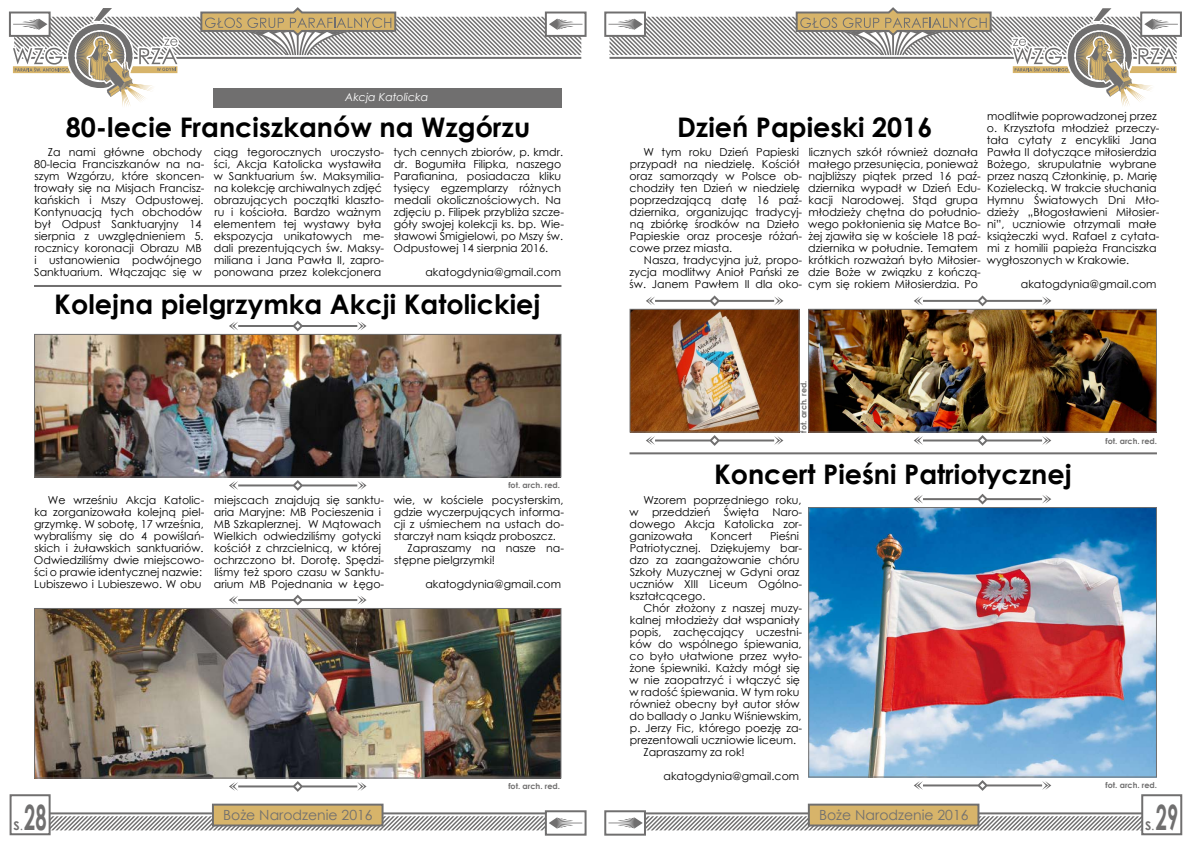
<style>
.page{position:relative;width:1191px;height:842px;background:#fff}
.page>*{position:absolute;margin:0;border:0;box-sizing:border-box;transform-origin:0 0}
.t1{font:700 35px "Century Gothic";color:#706f6f;scale:.57 1}
.t2{font:700 27px "Century Gothic";color:#000}
.t3{font:14px "Century Gothic";color:#706f6f}
.t4{font:700 12px "Century Gothic";color:#706f6f}
.t5{font:11px/12px "Century Gothic";color:#000}
.t6{font:italic 11px "Century Gothic";color:#fff}
.t7{font:700 8px "Century Gothic";color:#706f6f}
.s1{font-weight:400}
</style>
<div class="page">
<svg style="left:1179px;top:12px;width:2px;height:25px"></svg>
<div style="left:604px;top:12px;width:42px;height:25px;background:#fff;border:2px solid #706f6f"></div>
<svg style="left:608px;top:7px;width:571px;height:99px"></svg>
<div style="left:1141px;top:794px;width:41px;height:41px;background:#fff;border:2px solid #706f6f"></div>
<div style="left:604px;top:810px;width:42px;height:26px;background:#fff;border:2px solid #706f6f"></div>
<svg style="left:608px;top:811px;width:536px;height:19px"></svg>
<div style="left:9px;top:12px;width:42px;height:25px;background:#706f6f;border:2px solid #706f6f"></div>
<div style="left:545px;top:12px;width:41px;height:25px;background:#fff;border:2px solid #706f6f"></div>
<svg style="left:11px;top:7px;width:571px;height:101px"></svg>
<div style="left:10px;top:794px;width:41px;height:41px;background:#fff;border:2px solid #706f6f"></div>
<div style="left:545px;top:810px;width:41px;height:26px;background:#fff;border:2px solid #706f6f"></div>
<svg style="left:48px;top:811px;width:534px;height:19px"></svg>
<div style="left:809px;top:805px;width:169px;height:20px;background:#d7b46a"></div>
<div style="left:808px;top:804px;width:171px;height:22px;border:2px solid #706f6f"></div>
<div style="left:213px;top:805px;width:169px;height:20px;background:#d7b46a"></div>
<div style="left:212px;top:804px;width:171px;height:22px;border:2px solid #706f6f"></div>
<div style="left:213px;top:88px;width:348px;height:20px;background:#706f6f"></div>
<hr style="left:34px;top:285px;width:527px;height:2px;background:#706f6f">
<hr style="left:629px;top:452px;width:528px;height:2px;background:#706f6f">
<svg style="left:229px;top:480px;width:137px;height:11px"></svg>
<svg style="left:229px;top:321px;width:137px;height:10px"></svg>
<img style="left:36px;top:336px;width:523px;height:139px">
<div style="left:34px;top:334px;width:527px;height:143px;border:1px solid #706f6f"></div>
<svg style="left:229px;top:781px;width:137px;height:11px"></svg>
<svg style="left:229px;top:595px;width:137px;height:10px"></svg>
<img style="left:36px;top:610px;width:523px;height:166px">
<div style="left:34px;top:608px;width:527px;height:170px;border:1px solid #706f6f"></div>
<img style="left:810px;top:509px;width:345px;height:266px">
<div style="left:808px;top:507px;width:349px;height:270px;border:1px solid #706f6f"></div>
<svg style="left:914px;top:494px;width:137px;height:10px"></svg>
<svg style="left:914px;top:780px;width:137px;height:11px"></svg>
<svg style="left:646px;top:435px;width:137px;height:11px"></svg>
<svg style="left:646px;top:295px;width:137px;height:11px"></svg>
<img style="left:631px;top:311px;width:166px;height:120px">
<div style="left:629px;top:309px;width:170px;height:124px;border:1px solid #706f6f"></div>
<img style="left:810px;top:311px;width:345px;height:120px">
<div style="left:808px;top:309px;width:349px;height:124px;border:1px solid #706f6f"></div>
<svg style="left:914px;top:295px;width:137px;height:11px"></svg>
<svg style="left:914px;top:435px;width:137px;height:11px"></svg>
<p class="t6" style="left:345px;top:89px;width:85px">Akcja Katolicka</p>
<h2 class="t2" style="left:66px;top:107px;width:466px">80-lecie Franciszkanów na Wzgórzu</h2>
<h2 class="t2" style="left:677px;top:106px;width:257px">Dzień Papieski 2016</h2>
<p class="t5" style="left:986px;top:110px;width:174px">modlitwie poprowadzonej przez o. Krzysztofa młodzież przeczy&shy;tała cytaty z encykliki Jana<br>Pawła II dotyczące miłosierdzia<br>Bożego, skrupulatnie wybrane przez naszą Członkinię, p. Marię<br>Kozielecką. W trakcie słuchania<br>Hymnu Światowych Dni Mło&shy;dzieży „Błogosławieni Miłosier&shy;ni”, uczniowie otrzymali małe książeczki wyd. Rafael z cytata&shy;mi z homilii papieża Franciszka wygłoszonych w Krakowie.</p>
<p class="t5" style="left:1021px;top:278px;width:137px">akatogdynia@gmail.com</p>
<p class="t5" style="left:808px;top:146px;width:174px">licznych szkół również doznała małego przesunięcia, ponieważ najbliższy piątek przed 16 paź&shy;dziernika wypadł w Dzień Edu&shy;kacji Narodowej. Stąd grupa młodzieży chętna do południo&shy;wego pokłonienia się Matce Bo&shy;żej zjawiła się w kościele 18 paź&shy;dziernika w południe. Tematem krótkich rozważań było Miłosier&shy;dzie Boże w związku z kończą&shy;cym się rokiem Miłosierdzia. Po</p>
<p class="t5" style="left:34px;top:146px;width:172px;text-indent:14px">Za nami główne obchody<br>80-lecia Franciszkanów na na&shy;szym Wzgórzu, które skoncen&shy;trowały się na Misjach Francisz&shy;kańskich i Mszy Odpustowej.<br>Kontynuacją tych obchodów był Odpust Sanktuaryjny 14 sierpnia z uwzględnieniem 5. rocznicy koronacji Obrazu MB i ustanowienia podwójnego<br>Sanktuarium. Włączając się w</p>
<p class="t5" style="left:214px;top:146px;width:172px">ciąg tegorocznych uroczysto&shy;ści, Akcja Katolicka wystawiła w Sanktuarium św. Maksymilia&shy;na kolekcję archiwalnych zdjęć obrazujących początki klaszto&shy;ru i kościoła. Bardzo ważnym elementem tej wystawy była ekspozycja unikatowych me&shy;dali prezentujących św. Maksy&shy;miliana i Jana Pawła II, zapro&shy;ponowana przez kolekcjonera</p>
<p class="t5" style="left:393px;top:146px;width:172px">tych cennych zbiorów, p. kmdr. dr. Bogumiła Filipka, naszego<br>Parafianina, posiadacza kliku tysięcy egzemplarzy różnych medali okolicznościowych. Na zdjęciu p. Filipek przybliża szcze&shy;góły swojej kolekcji ks. bp. Wie&shy;sławowi Śmigielowi, po Mszy św.<br>Odpustowej 14 sierpnia 2016.</p>
<p class="t5" style="left:629px;top:146px;width:174px;text-indent:14px">W tym roku Dzień Papieski przypadł na niedzielę. Kościół oraz samorządy w Polsce ob&shy;chodziły ten Dzień w niedzielę poprzedzającą datę 16 paź&shy;dziernika, organizując tradycyj&shy;ną zbiórkę środków na Dzieło<br>Papieskie oraz procesje różań&shy;cowe przez miasta.</p>
<p class="t5" style="left:629px;top:254px;width:174px;text-indent:14px">Nasza, tradycyjna już, propo&shy;zycja modlitwy Anioł Pański ze św. Janem Pawłem II dla oko-</p>
<p class="t5" style="left:425px;top:266px;width:137px">akatogdynia@gmail.com</p>
<h2 class="t2" style="left:54px;top:283px;width:487px">Kolejna pielgrzymka Akcji Katolickiej</h2>
<p class="t7" style="left:508px;top:479px;width:53px">fot. arch. red.</p>
<p class="t7" style="left:797px;top:432px;width:53px;rotate:-90deg">fot. arch. red.</p>
<h2 class="t2" style="left:714px;top:454px;width:359px">Koncert Pieśni Patriotycznej</h2>
<p class="t7" style="left:1105px;top:434px;width:53px">fot. arch. red.</p>
<p class="t5" style="left:34px;top:494px;width:172px;text-indent:14px">We wrześniu Akcja Katolic&shy;ka zorganizowała kolejną piel&shy;grzymkę. W sobotę, 17 września, wybraliśmy się do 4 powiślań&shy;skich i żuławskich sanktuariów.<br>Odwiedziliśmy dwie miejscowo&shy;ści o prawie identycznej nazwie:<br>Lubiszewo i Lubieszewo. W obu</p>
<p class="t5" style="left:213px;top:494px;width:172px">miejscach znajdują się sanktu&shy;aria Maryjne: MB Pocieszenia i<br>MB Szkaplerznej. W Mątowach<br>Wielkich odwiedziliśmy gotycki kościół z chrzcielnicą, w której ochrzczono bł. Dorotę. Spędzi&shy;liśmy też sporo czasu w Sanktu&shy;arium MB Pojednania w Łęgo-</p>
<p class="t5" style="left:394px;top:494px;width:171px">wie, w kościele pocysterskim,</p>
<p class="t5" style="left:629px;top:494px;width:174px;text-align:justify;text-indent:14px">Wzorem poprzedniego roku, w przeddzień Święta Naro&shy;dowego Akcja Katolicka zor&shy;ganizowała</p>
<p class="t5" style="left:394px;top:506px;width:172px">gdzie wyczerpujących informa-</p>
<p class="t5" style="left:394px;top:518px;width:172px">cji z uśmiechem na ustach do-</p>
<p class="t5" style="left:394px;top:530px;width:163px">starczył nam ksiądz proboszcz.</p>
<p class="t5" style="left:407px;top:542px;width:158px">Zapraszamy na nasze na-</p>
<p class="t5" style="left:394px;top:554px;width:103px">stępne pielgrzymki!</p>
<p class="t5" style="left:425px;top:578px;width:137px">akatogdynia@gmail.com</p>
<p class="t5" style="left:629px;top:530px;width:174px;text-indent:140px">Pieśni<br>Patriotycznej. Dziękujemy bar&shy;dzo za zaangażowanie chóru<br>Szkoły Muzycznej w Gdyni oraz uczniów XIII Liceum Ogólno&shy;kształcącego.</p>
<p class="t5" style="left:643px;top:602px;width:160px">Chór złożony z naszej muzy-</p>
<p class="t5" style="left:630px;top:614px;width:171px">kalnej młodzieży dał wspaniały</p>
<p class="t5" style="left:630px;top:626px;width:174px">popis, zachęcający uczestni-</p>
<p class="t5" style="left:630px;top:638px;width:173px">ków do wspólnego śpiewania,</p>
<p class="t5" style="left:629px;top:650px;width:174px">co było ułatwione przez wyło-</p>
<p class="t5" style="left:629px;top:662px;width:172px">żone śpiewniki. Każdy mógł się</p>
<p class="t5" style="left:629px;top:674px;width:172px">w nie zaopatrzyć i włączyć się</p>
<p class="t5" style="left:629px;top:686px;width:171px">w radość śpiewania. W tym roku</p>
<p class="t5" style="left:630px;top:698px;width:171px">również obecny był autor słów</p>
<p class="t5" style="left:629px;top:710px;width:173px">do ballady o Janku Wiśniewskim,</p>
<p class="t5" style="left:630px;top:722px;width:174px">p. Jerzy Fic, którego poezję za-</p>
<p class="t5" style="left:630px;top:734px;width:168px">prezentowali uczniowie liceum.</p>
<p class="t5" style="left:643px;top:746px;width:103px">Zapraszamy za rok!</p>
<p class="t5" style="left:663px;top:770px;width:137px">akatogdynia@gmail.com</p>
<p class="t5" style="left:710px;top:530px;width:43px">Koncert</p>
<p class="t7" style="left:508px;top:780px;width:53px">fot. arch. red.</p>
<p class="t7" style="left:1105px;top:779px;width:53px">fot. arch. red.</p>
<h1 class="t1" style="left:24px;top:791px;width:41px">28</h1>
<p class="t4" style="left:13px;top:816px;width:11px">S<span class="s1">.</span></p>
<p class="t3" style="left:223px;top:805px;width:151px">Boże Narodzenie 2016</p>
<p class="t3" style="left:819px;top:805px;width:151px">Boże Narodzenie 2016</p>
<h1 class="t1" style="left:1155px;top:791px;width:41px">29</h1>
<p class="t4" style="left:1145px;top:816px;width:11px">S<span class="s1">.</span></p>
</div>
